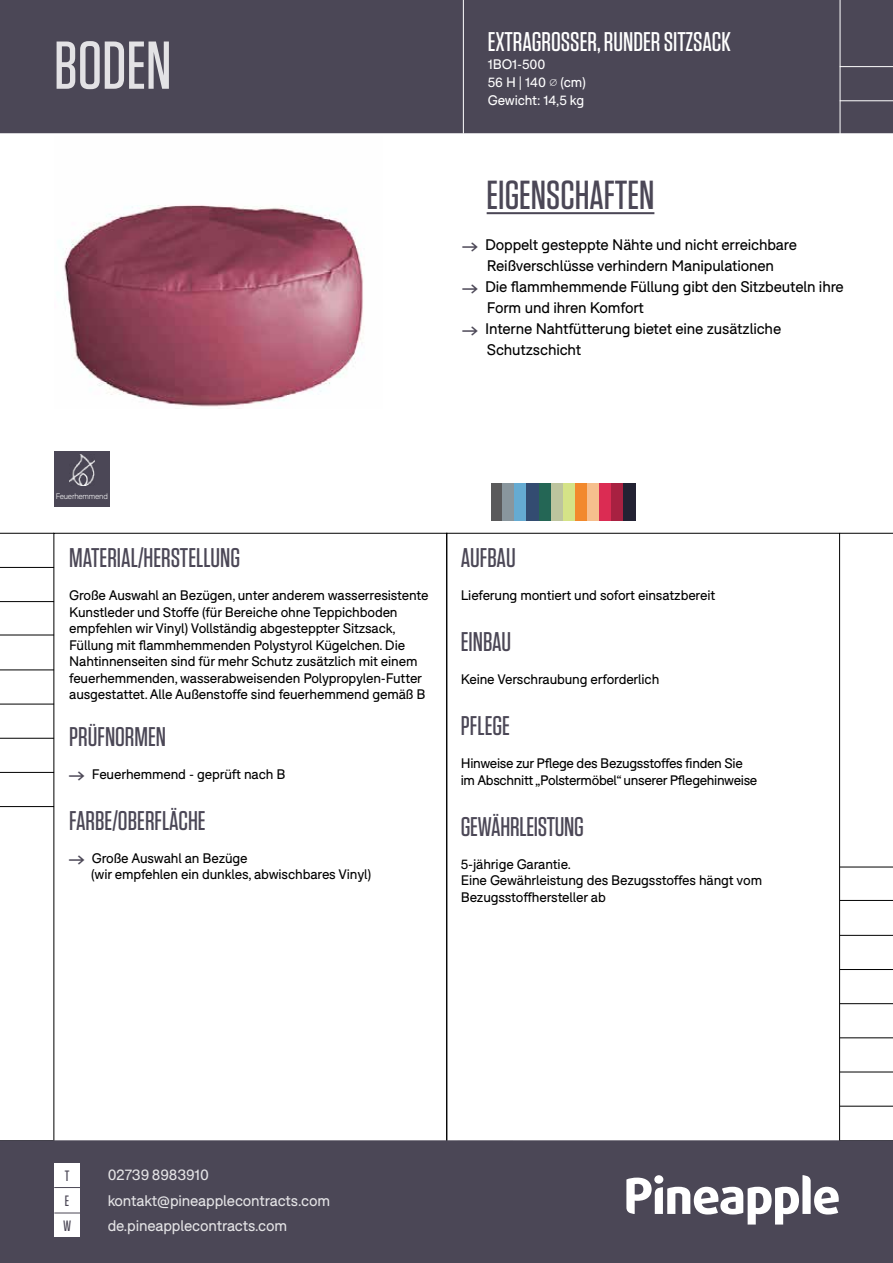
<style>
.page{position:relative;width:893px;height:1263px;background:#fff}
.page>*{position:absolute;margin:0;border:0;box-sizing:border-box;transform-origin:0 0}
.t1{font:500 67.5px "Tungsten";color:#fff}
.t2{font:500 40.5px "Tungsten";color:#4b4756}
.t3{font:500 27px "Tungsten";color:#4b4756}
.t4{font:500 27px "Tungsten";color:#fff}
.t5{font:15px "F37 Bolton";letter-spacing:-.01em;color:#000}
.t6{font:15px "F37 Bolton";letter-spacing:-.01em;color:#fff}
.t7{font:500 15px "Tungsten";color:#4b4756}
.t8{font:13.5px/16.5px "F37 Bolton";letter-spacing:-.01em;color:#000}
.t9{font:13.5px/18px "F37 Bolton";letter-spacing:-.01em;color:#fff}
.t10{font:300 7.8px "F37 Bolton";letter-spacing:-.03em;color:#fff}
.s1{font-family:"Uni Neue"}
.s2{font-family:"Pinearrow";font-size:13.5px;color:#4b4756}
.s3{font-family:"Pinearrow";color:#4b4756}
</style>
<div class="page">
<div style="left:1px;top:1px;width:891px;height:131px;background:#4b4756"></div>
<div style="left:0;top:0;width:893px;height:133px;border:2px solid #4b4756"></div>
<div style="left:1px;top:1141px;width:891px;height:121px;background:#4b4756"></div>
<div style="left:0;top:1140px;width:893px;height:123px;border:2px solid #4b4756"></div>
<hr style="left:840px;top:867px;width:53px;height:1px;background:#000">
<hr style="left:840px;top:1003px;width:53px;height:1px;background:#000">
<hr style="left:840px;top:935px;width:53px;height:1px;background:#000">
<hr style="left:840px;top:1072px;width:53px;height:1px;background:#000">
<hr style="left:840px;top:1037px;width:53px;height:1px;background:#000">
<hr style="left:840px;top:969px;width:53px;height:1px;background:#000">
<hr style="left:840px;top:1106px;width:53px;height:1px;background:#000">
<hr style="left:487px;top:212px;width:167px;height:2px;background:#4b4756">
<hr style="left:840px;top:900px;width:53px;height:1px;background:#000">
<svg style="left:626px;top:1175px;width:213px;height:49px"></svg>
<div style="left:654px;top:1175px;width:9px;height:9px;background:#fff;border-radius:50%"></div>
<div style="left:54px;top:1162px;width:26px;height:25px;background:#fff"></div>
<div style="left:54px;top:1187px;width:26px;height:25px;background:#fff"></div>
<svg style="left:54px;top:1187px;width:26px;height:1px"></svg>
<hr style="left:840px;top:533px;width:53px;height:1px;background:#000">
<div style="left:54px;top:451px;width:56px;height:55px;background:#4b4756"></div>
<img style="left:70px;top:455px;width:25px;height:31px">
<hr style="left:840px;top:0;width:1px;height:135px;background:#fff">
<hr style="left:840px;top:66px;width:53px;height:1px;background:#fff">
<hr style="left:840px;top:100px;width:53px;height:1px;background:#fff">
<hr style="left:463px;top:0;width:1px;height:134px;background:#fff">
<hr style="left:0;top:601px;width:54px;height:1px;background:#000">
<hr style="left:0;top:738px;width:54px;height:1px;background:#000">
<hr style="left:0;top:669px;width:54px;height:1px;background:#000">
<hr style="left:0;top:533px;width:54px;height:1px;background:#000">
<hr style="left:0;top:806px;width:54px;height:1px;background:#000">
<hr style="left:0;top:772px;width:54px;height:1px;background:#000">
<hr style="left:0;top:704px;width:54px;height:1px;background:#000">
<hr style="left:0;top:567px;width:54px;height:1px;background:#000">
<hr style="left:0;top:635px;width:54px;height:1px;background:#000">
<div style="left:54px;top:1212px;width:26px;height:25px;background:#fff"></div>
<svg style="left:54px;top:1212px;width:26px;height:1px"></svg>
<div style="left:491px;top:484px;width:12px;height:37px;background:#5a5a5b"></div>
<div style="left:539px;top:484px;width:12px;height:37px;background:#246655"></div>
<div style="left:551px;top:484px;width:12px;height:37px;background:#bdc49e"></div>
<div style="left:503px;top:484px;width:12px;height:37px;background:#89969d"></div>
<div style="left:515px;top:484px;width:12px;height:37px;background:#65abd2"></div>
<div style="left:527px;top:484px;width:12px;height:37px;background:#334c71"></div>
<div style="left:563px;top:484px;width:12px;height:37px;background:#d5e387"></div>
<div style="left:575px;top:484px;width:12px;height:37px;background:#f2892c"></div>
<div style="left:587px;top:484px;width:12px;height:37px;background:#f6bf8d"></div>
<div style="left:599px;top:484px;width:12px;height:37px;background:#db2c53"></div>
<div style="left:611px;top:484px;width:13px;height:37px;background:#a82141"></div>
<div style="left:624px;top:484px;width:12px;height:37px;background:#232233"></div>
<img style="left:64px;top:205px;width:299px;height:202px">
<h1 class="t1" style="left:54px;top:30px;width:119px">BODEN</h1>
<h3 class="t4" style="left:488px;top:28px;width:244px">EXTRAGROSSER, RUNDER SITZSACK</h3>
<p class="t9" style="left:488px;top:55px;width:99px">1BO1-500<br>56 H | 140 <span class="s1">∅</span> (cm)<br>Gewicht: 14,5 kg</p>
<h2 class="t2" style="left:487px;top:174px;width:169px">EIGENSCHAFTEN</h2>
<p class="t5" style="left:462px;top:235px;width:336px"><span class="s2">A</span> Doppelt gesteppte Nähte und nicht erreichbare</p>
<p class="t5" style="left:487px;top:256px;width:289px">Reißverschlüsse verhindern Manipulationen</p>
<p class="t5" style="left:462px;top:277px;width:383px"><span class="s2">A</span> Die flammhemmende Füllung gibt den Sitzbeuteln ihre</p>
<p class="t5" style="left:487px;top:298px;width:159px">Form und ihren Komfort</p>
<p class="t5" style="left:462px;top:319px;width:320px"><span class="s2">A</span> Interne Nahtfütterung bietet eine zusätzliche</p>
<p class="t5" style="left:487px;top:340px;width:96px">Schutzschicht</p>
<p class="t10" style="left:56px;top:492px;width:54px">Feuerhemmend</p>
<h3 class="t3" style="left:69px;top:544px;width:172px">MATERIAL/HERSTELLUNG</h3>
<p class="t8" style="left:69px;top:587px;width:361px">Große Auswahl an Bezügen, unter anderem wasserresistente Kunstleder und Stoffe (für Bereiche ohne Teppichboden empfehlen wir Vinyl) Vollständig abgesteppter Sitzsack, Füllung mit flammhemmenden Polystyrol Kügelchen. Die Nahtinnenseiten sind für mehr Schutz zusätzlich mit einem feuerhemmenden, wasserabweisenden Polypropylen-Futter ausgestattet. Alle Außenstoffe sind feuerhemmend gemäß B</p>
<h3 class="t3" style="left:69px;top:722px;width:98px">PRÜFNORMEN</h3>
<p class="t8" style="left:69px;top:766px;width:218px"><span class="s3">A</span> Feuerhemmend - geprüft nach B</p>
<h3 class="t3" style="left:69px;top:806px;width:138px">FARBE/OBERFLÄCHE</h3>
<p class="t8" style="left:91px;top:850px;width:281px;text-indent:-22px"><span class="s3">A</span> Große Auswahl an Bezüge<br>(wir empfehlen ein dunkles, abwischbares Vinyl)</p>
<h3 class="t3" style="left:461px;top:544px;width:56px">AUFBAU</h3>
<p class="t8" style="left:461px;top:587px;width:256px">Lieferung montiert und sofort einsatzbereit</p>
<h3 class="t3" style="left:461px;top:628px;width:52px">EINBAU</h3>
<p class="t8" style="left:461px;top:671px;width:200px">Keine Verschraubung erforderlich</p>
<h3 class="t3" style="left:461px;top:712px;width:51px">PFLEGE</h3>
<p class="t8" style="left:461px;top:755px;width:298px">Hinweise zur Pflege des Bezugsstoffes finden Sie im Abschnitt „Polstermöbel“ unserer Pflegehinweise</p>
<h3 class="t3" style="left:461px;top:812px;width:125px">GEWÄHRLEISTUNG</h3>
<p class="t8" style="left:461px;top:856px;width:303px">5-jährige Garantie.<br>Eine Gewährleistung des Bezugsstoffes hängt vom<br>Bezugsstoffhersteller ab</p>
<p class="t7" style="left:65px;top:1168px;width:6px">T</p>
<p class="t6" style="left:107px;top:1166px;width:103px">02739 8983910</p>
<p class="t7" style="left:65px;top:1193px;width:6px">E</p>
<p class="t6" style="left:107px;top:1191px;width:224px">kontakt@pineapplecontracts.com</p>
<p class="t7" style="left:63px;top:1218px;width:10px">W</p>
<p class="t6" style="left:107px;top:1217px;width:181px">de.pineapplecontracts.com</p>
</div>
